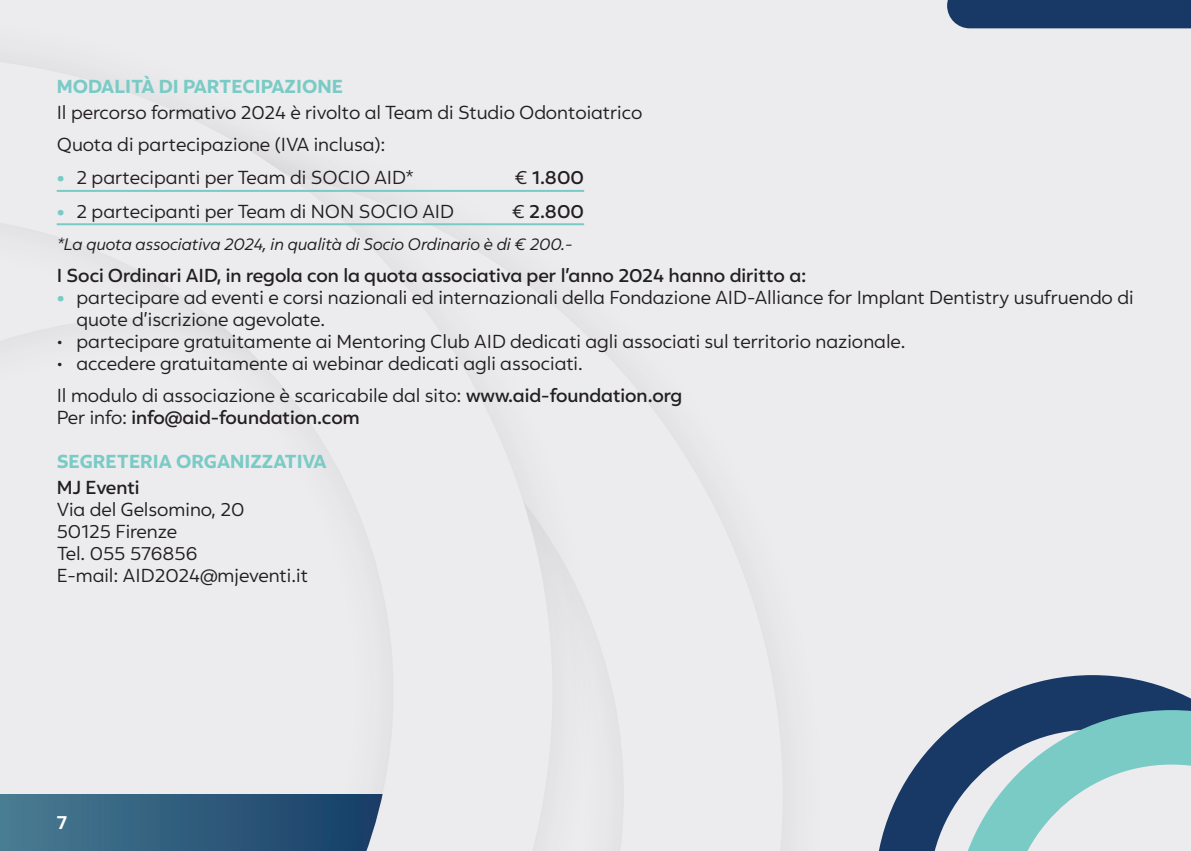
<style>
.page{position:relative;width:1191px;height:851px;background:#fff}
.page>*{position:absolute;margin:0;border:0;box-sizing:border-box;transform-origin:0 0}
.t1{font:18px/22px "Rupert";color:#231f20}
.t2{font:500 18px "Rupert";color:#231f20}
.t3{font:800 18px "Rupert";color:#7acbc6}
.t4{font:700 18px "Rupert";color:#fff}
.t5{font:italic 16px "Rupert";color:#231f20}
.s1{font-weight:800;color:#7acbc6}
.s2{font-weight:400}
.s3{font-weight:500}
</style>
<div class="page">
<div style="left:0;top:0;width:1191px;height:850px;background:#ececee"></div>
<svg style="left:0;top:123px;width:552px;height:727px"></svg>
<div style="left:947px;top:0;width:244px;height:28px;background:#183966"></div>
<svg style="left:879px;top:675px;width:312px;height:175px"></svg>
<svg style="left:953px;top:710px;width:238px;height:140px"></svg>
<hr style="left:57px;top:190px;width:527px;height:2px;background:#7acbc6">
<hr style="left:57px;top:223px;width:527px;height:2px;background:#7acbc6">
<p class="t3" style="left:57px;top:72px;width:288px">MODALITÀ DI PARTECIPAZIONE</p>
<p class="t1" style="left:57px;top:95px;width:587px;line-height:32px">Il percorso formativo 2024 è rivolto al Team di Studio Odontoiatrico<br>Quota di partecipazione (IVA inclusa):</p>
<p class="t1" style="left:57px;top:165px;width:359px"><span class="s1">•</span> 2 partecipanti per Team di SOCIO AID*</p>
<p class="t2" style="left:515px;top:164px;width:71px"><span class="s2">€</span> 1.800</p>
<p class="t1" style="left:57px;top:198px;width:399px"><span class="s1">•</span> 2 partecipanti per Team di NON SOCIO AID</p>
<p class="t2" style="left:512px;top:197px;width:73px"><span class="s2">€</span> 2.800</p>
<p class="t5" style="left:57px;top:231px;width:517px">*La quota associativa 2024, in qualità di Socio Ordinario è di € 200.-</p>
<p class="t2" style="left:57px;top:261px;width:751px">I Soci Ordinari AID, in regola con la quota associativa per l’anno 2024 hanno diritto a:</p>
<p class="t1" style="left:77px;top:284px;width:1058px;text-indent:-20px"><span class="s1">•</span> partecipare ad eventi e corsi nazionali ed internazionali della Fondazione AID-Alliance for Implant Dentistry usufruendo di quote d’iscrizione agevolate.</p>
<p class="t1" style="left:57px;top:328px;width:850px">• partecipare gratuitamente ai Mentoring Club AID dedicati agli associati sul territorio nazionale.</p>
<p class="t1" style="left:57px;top:345px;width:627px;line-height:32px">• accedere gratuitamente ai webinar dedicati agli associati.<br>Il modulo di associazione è scaricabile dal sito: <span class="s3">www.aid-foundation.org</span></p>
<p class="t2" style="left:57px;top:403px;width:304px"><span class="s2">Per info:</span> info@aid-foundation.com</p>
<p class="t3" style="left:57px;top:447px;width:271px">SEGRETERIA ORGANIZZATIVA</p>
<p class="t2" style="left:57px;top:473px;width:84px">MJ Eventi</p>
<p class="t1" style="left:57px;top:497px;width:253px">Via del Gelsomino, 20<br>50125 Firenze<br>Tel. 055 576856<br>E-mail: AID2024@mjeventi.it</p>
<p class="t4" style="left:57px;top:808px;width:12px">7</p>
</div>
